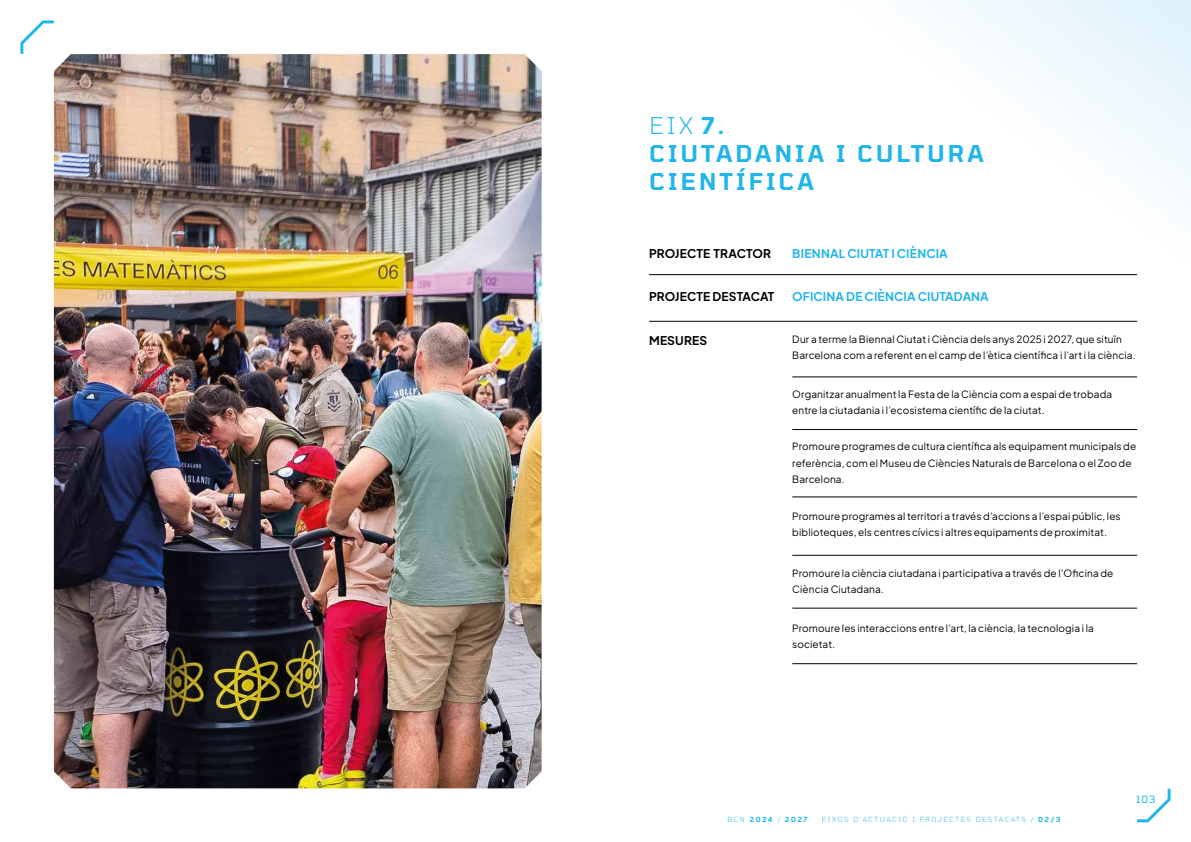
<style>
.page{position:relative;width:1191px;height:842px;background:#fff}
.page>*{position:absolute;margin:0;border:0;box-sizing:border-box;transform-origin:0 0}
.t1{font:600 23px/28px "Tomorrow";letter-spacing:.14em;color:#21b5eb}
.t2{font:12px "Plus Jakarta Sans";letter-spacing:.01em;color:#21b5eb}
.t3{font:12px "Plus Jakarta Sans";letter-spacing:.01em;color:#000}
.t4{font:10px/16.1px "Plus Jakarta Sans";letter-spacing:.015em;color:#000}
.t5{font:10px "Tomorrow";color:#21b5eb}
.t6{font:300 7px "Tomorrow";letter-spacing:.22em;color:#21b5eb}
.t7{font:600 7px "Tomorrow";letter-spacing:.22em;color:#21b5eb}
.s1{font-weight:300}
.s2{font-weight:600}
</style>
<div class="page">
<hr style="left:792px;top:377px;width:345px;height:1px;background:#000">
<hr style="left:792px;top:429px;width:345px;height:1px;background:#000">
<hr style="left:792px;top:497px;width:345px;height:1px;background:#000">
<hr style="left:649px;top:274px;width:488px;height:1px;background:#000">
<hr style="left:649px;top:321px;width:488px;height:1px;background:#000">
<hr style="left:792px;top:555px;width:345px;height:1px;background:#000">
<hr style="left:792px;top:608px;width:345px;height:1px;background:#000">
<hr style="left:792px;top:663px;width:345px;height:1px;background:#000">
<svg style="left:1137px;top:789px;width:33px;height:33px"></svg>
<svg style="left:20px;top:20px;width:34px;height:34px"></svg>
<img style="left:54px;top:54px;width:487px;height:734px">
<h1 class="t1" style="left:649px;top:111px;width:336px"><span class="s1">EIX</span> 7.<br>CIUTADANIA I CULTURA<br>CIENTÍFICA</h1>
<p class="t3" style="left:649px;top:249px;width:123px">PROJECTE TRACTOR</p>
<p class="t2" style="left:792px;top:249px;width:157px">BIENNAL CIUTAT I CIÈNCIA</p>
<p class="t2" style="left:792px;top:291px;width:198px">OFICINA DE CIÈNCIA CIUTADANA</p>
<p class="t3" style="left:649px;top:335px;width:60px">MESURES</p>
<p class="t3" style="left:649px;top:291px;width:127px">PROJECTE DESTACAT</p>
<p class="t4" style="left:792px;top:332px;width:345px">Dur a terme la Biennal Ciutat i Ciència dels anys 2025 i 2027, que situïn<br>Barcelona com a referent en el camp de l’ètica cientí昀椀ca i l’art i la ciència.</p>
<p class="t4" style="left:792px;top:387px;width:321px">Organitzar anualment la Festa de la Ciència com a espai de trobada entre la ciutadania i l’ecosistema cientí昀椀c de la ciutat.</p>
<p class="t4" style="left:792px;top:438px;width:345px">Promoure programes de cultura cientí昀椀ca als equipament municipals de referència, com el Museu de Ciències Naturals de Barcelona o el Zoo de<br>Barcelona.</p>
<p class="t4" style="left:792px;top:509px;width:330px">Promoure programes al territori a través d’accions a l’espai públic, les biblioteques, els centres cívics i altres equipaments de proximitat.</p>
<p class="t4" style="left:792px;top:565px;width:322px">Promoure la ciència ciutadana i participativa a través de l’O昀椀cina de<br>Ciència Ciutadana.</p>
<p class="t4" style="left:792px;top:621px;width:303px">Promoure les interaccions entre l’art, la ciència, la tecnologia i la societat.</p>
<p class="t7" style="left:727px;top:815px;width:81px"><span class="s1">BCN</span> 2024 <span class="s1">/</span> 2027</p>
<p class="t6" style="left:822px;top:815px;width:240px">EIXOS D’ACTUACIÓ I PROJECTES DESTACATS / <span class="s2">02/3</span></p>
<p class="t5" style="left:1136px;top:794px;width:20px">103</p>
</div>
